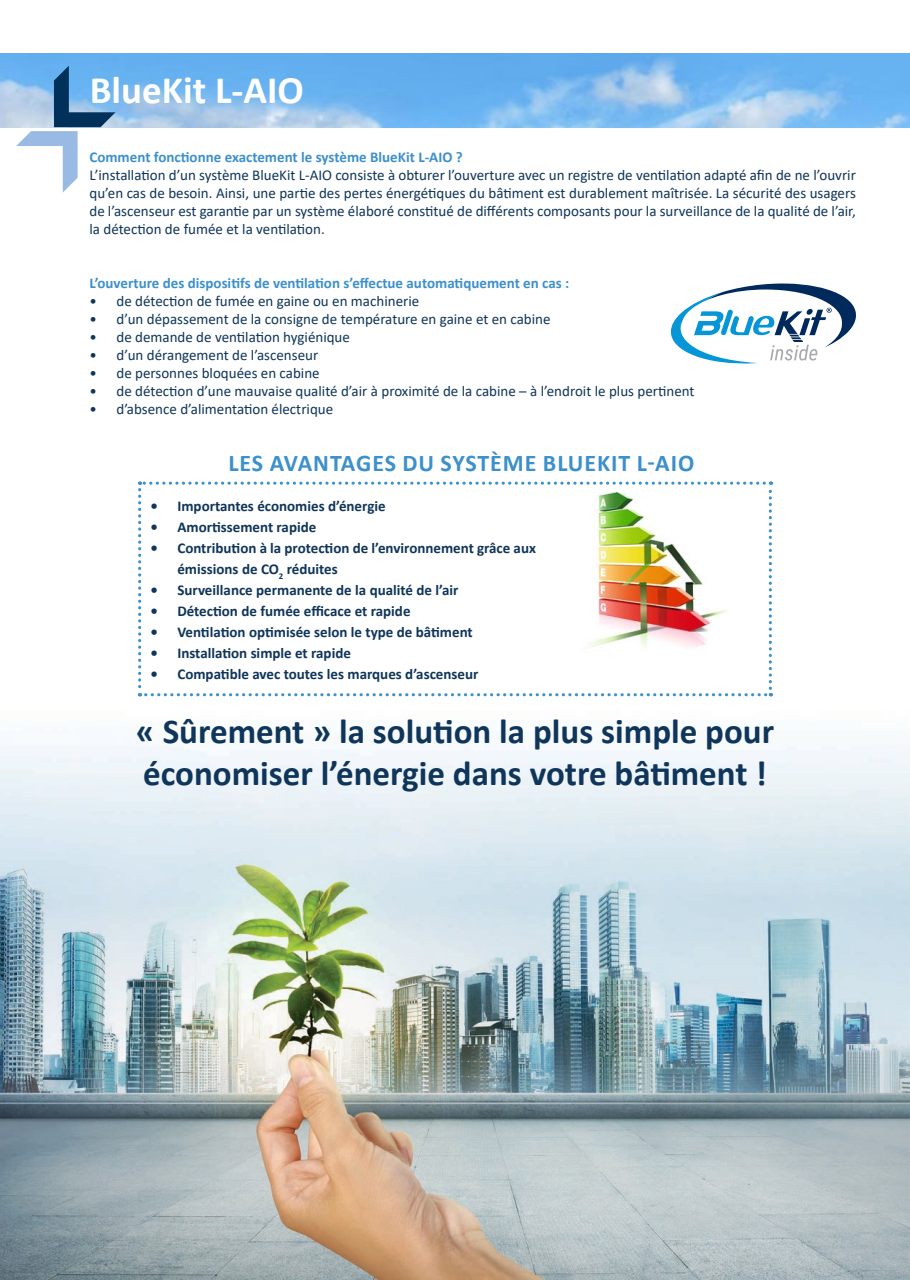
<style>
.page{position:relative;width:910px;height:1280px;background:#fff}
.page>*{position:absolute;margin:0;border:0;box-sizing:border-box;transform-origin:0 0}
.t1{font:700 39px "Calibri";color:#fff}
.t2{font:700 35.1px/42px "Calibri";color:#0f355a}
.t3{font:700 24px "Calibri";letter-spacing:.04em;color:#3c90cc}
.t4{font:15px/18px "Calibri";color:#0f355a;text-align:justify}
.t5{font:700 15px/21px "Calibri";color:#0f355a}
.t6{font:700 15px "Calibri";color:#3c90cc}
</style>
<div class="page">
<img style="left:0;top:53px;width:910px;height:74px">
<svg style="left:16px;top:66px;width:99px;height:127px"></svg>
<img style="left:0;top:693px;width:910px;height:587px">
<img style="left:705px;top:1238px;width:87px;height:8px">
<img style="left:795px;top:1238px;width:60px;height:8px">
<img style="left:55px;top:1236px;width:12px;height:18px">
<img style="left:101px;top:1246px;width:32px;height:7px">
<img style="left:97px;top:1238px;width:30px;height:8px">
<img style="left:92px;top:1231px;width:30px;height:7px">
<svg style="left:138px;top:482px;width:634px;height:214px"></svg>
<svg style="left:671px;top:284px;width:185px;height:79px"></svg>
<h1 class="t1" style="left:90px;top:62px;width:216px">BlueKit L-AIO</h1>
<p class="t6" style="left:89px;top:147px;width:375px">Comment fonctionne exactement le système BlueKit L-AIO ?</p>
<p class="t4" style="left:89px;top:166px;width:768px">L’installation d’un système BlueKit L-AIO consiste à obturer l’ouverture avec un registre de ventilation adapté afin de ne l’ouvrir qu’en cas de besoin. Ainsi, une partie des pertes énergétiques du bâtiment est durablement maîtrisée. La sécurité des usagers de l’ascenseur est garantie par un système élaboré constitué de différents composants pour la surveillance de la qualité de l’air, la détection de fumée et la ventilation.</p>
<p class="t6" style="left:89px;top:273px;width:481px">L’ouverture des dispositifs de ventilation s’effectue automatiquement en cas :</p>
<p class="t4" style="left:89px;top:292px;width:331px">• de détection de fumée en gaine ou en machinerie</p>
<p class="t4" style="left:89px;top:310px;width:463px">• d’un dépassement de la consigne de température en gaine et en cabine</p>
<p class="t4" style="left:89px;top:328px;width:262px">• de demande de ventilation hygiénique</p>
<p class="t4" style="left:89px;top:346px;width:230px">• d’un dérangement de l’ascenseur</p>
<p class="t4" style="left:89px;top:364px;width:232px">• de personnes bloquées en cabine</p>
<p class="t4" style="left:89px;top:382px;width:607px">• de détection d’une mauvaise qualité d’air à proximité de la cabine – à l’endroit le plus pertinent</p>
<p class="t4" style="left:89px;top:400px;width:245px">• d’absence d’alimentation électrique</p>
<h3 class="t3" style="left:228px;top:446px;width:467px">LES AVANTAGES DU SYSTÈME BLUEKIT L-AIO</h3>
<p class="t5" style="left:150px;top:496px;width:237px">• Importantes économies d’énergie</p>
<p class="t5" style="left:150px;top:517px;width:167px">• Amortissement rapide</p>
<p class="t5" style="left:177px;top:538px;width:360px;text-indent:-27px">• Contribution à la protection de l’environnement grâce aux émissions de CO<sub>2</sub> réduites</p>
<p class="t5" style="left:150px;top:580px;width:310px">• Surveillance permanente de la qualité de l’air</p>
<p class="t5" style="left:150px;top:601px;width:262px">• Détection de fumée efficace et rapide</p>
<p class="t5" style="left:150px;top:622px;width:324px">• Ventilation optimisée selon le type de bâtiment</p>
<p class="t5" style="left:150px;top:643px;width:202px">• Installation simple et rapide</p>
<p class="t5" style="left:150px;top:664px;width:330px">• Compatible avec toutes les marques d’ascenseur</p>
<h2 class="t2" style="left:136px;top:710px;width:640px">« Sûrement » la solution la plus simple pour économiser l’énergie dans votre bâtiment !</h2>
</div>
